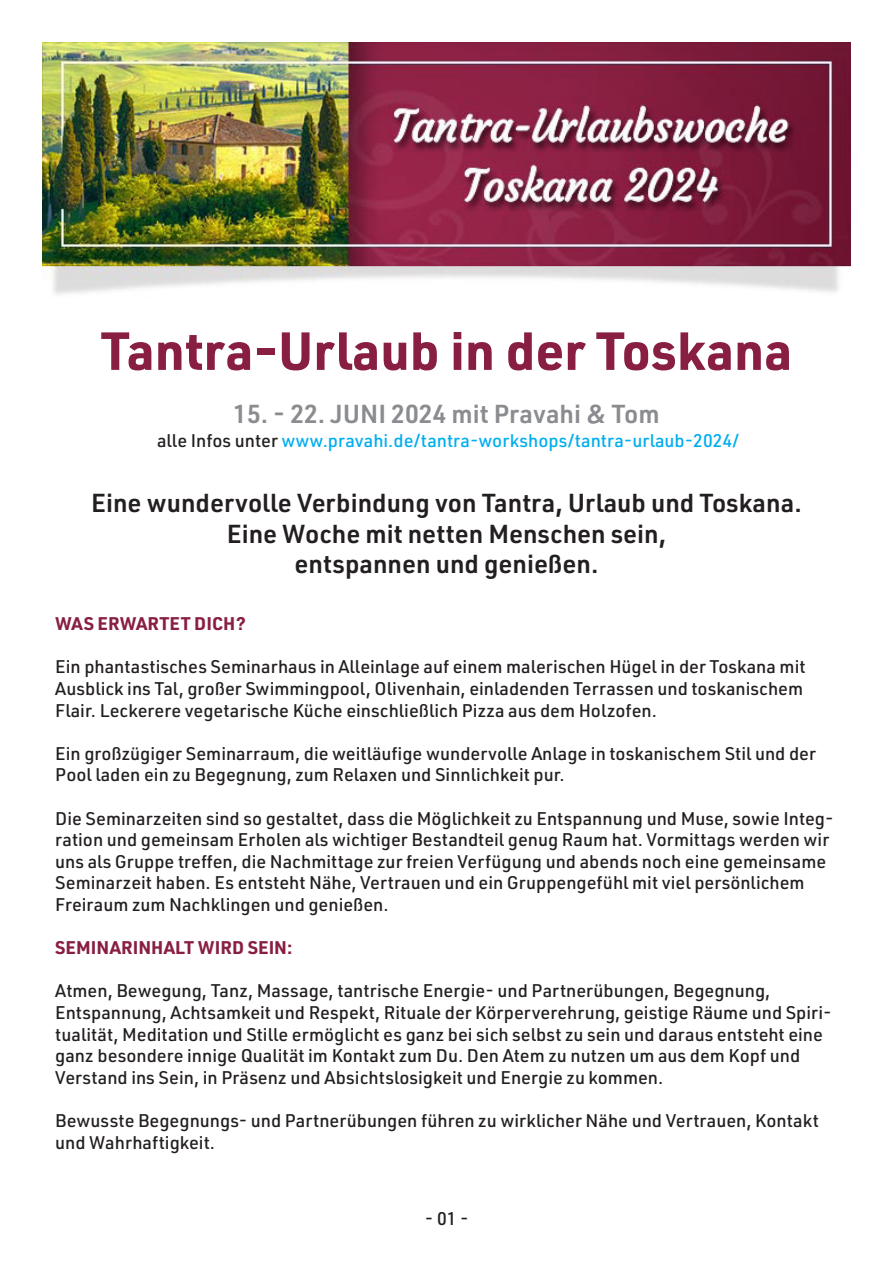
<style>
.page{position:relative;width:893px;height:1263px;background:#fff}
.page>*{position:absolute;margin:0;border:0;box-sizing:border-box;transform-origin:0 0}
.t1{font:700 52.5px "URWDIN";color:#881f43}
.t2{font:600 25.5px/30.6px "URWDIN";color:#231f20;text-align:center}
.t3{font:600 25.5px "URWDIN";color:#8a8c8f}
.t4{font:500 18px/21.6px "URWDIN";color:#231f20}
.t5{font:500 18px "URWDIN";color:#00aeef}
.t6{font:700 18px "URWDIN";color:#881f43}
.s1{color:#231f20}
</style>
<div class="page">
<img style="left:43px;top:43px;width:807px;height:252px">
<h1 class="t1" style="left:101px;top:315px;width:693px">Tantra-Urlaub in der Toskana</h1>
<h2 class="t3" style="left:233px;top:396px;width:428px">15. - 22. JUNI 2024 mit Pravahi &amp; Tom</h2>
<p class="t5" style="left:157px;top:428px;width:584px"><span class="s1">alle Infos unter</span> www.pravahi.de/tantra-workshops/tantra-urlaub-2024/</p>
<h2 class="t2" style="left:91px;top:487px;width:712px">Eine wundervolle Verbindung von Tantra, Urlaub und Toskana.<br>Eine Woche mit netten Menschen sein,<br>entspannen und genießen.</h2>
<p class="t6" style="left:55px;top:611px;width:192px">WAS ERWARTET DICH?</p>
<p class="t4" style="left:55px;top:655px;width:752px">Ein phantastisches Seminarhaus in Alleinlage auf einem malerischen Hügel in der Toskana mit<br>Ausblick ins Tal, großer Swimmingpool, Olivenhain, einladenden Terrassen und toskanischem<br>Flair. Leckerere vegetarische Küche einschließlich Pizza aus dem Holzofen.</p>
<p class="t4" style="left:55px;top:742px;width:762px">Ein großzügiger Seminarraum, die weitläufige wundervolle Anlage in toskanischem Stil und der<br>Pool laden ein zu Begegnung, zum Relaxen und Sinnlichkeit pur.</p>
<p class="t4" style="left:55px;top:807px;width:780px">Die Seminarzeiten sind so gestaltet, dass die Möglichkeit zu Entspannung und Muse, sowie Integ&shy;ration und gemeinsam Erholen als wichtiger Bestandteil genug Raum hat. Vormittags werden wir uns als Gruppe treffen, die Nachmittage zur freien Verfügung und abends noch eine gemeinsame Seminarzeit haben. Es entsteht Nähe, Vertrauen und ein Gruppengefühl mit viel persönlichem Freiraum zum Nachklingen und genießen.</p>
<p class="t6" style="left:55px;top:935px;width:239px">SEMINARINHALT WIRD SEIN:</p>
<p class="t4" style="left:55px;top:979px;width:778px">Atmen, Bewegung, Tanz, Massage, tantrische Energie- und Partnerübungen, Begegnung, Entspannung, Achtsamkeit und Respekt, Rituale der Körperverehrung, geistige Räume und Spiri&shy;tualität, Meditation und Stille ermöglicht es ganz bei sich selbst zu sein und daraus entsteht eine ganz besondere innige Qualität im Kontakt zum Du. Den Atem zu nutzen um aus dem Kopf und Verstand ins Sein, in Präsenz und Absichtslosigkeit und Energie zu kommen.</p>
<p class="t4" style="left:55px;top:1109px;width:765px">Bewusste Begegnungs- und Partnerübungen führen zu wirklicher Nähe und Vertrauen, Kontakt und Wahrhaftigkeit.</p>
<p class="t4" style="left:425px;top:1207px;width:45px">- 01 -</p>
</div>
